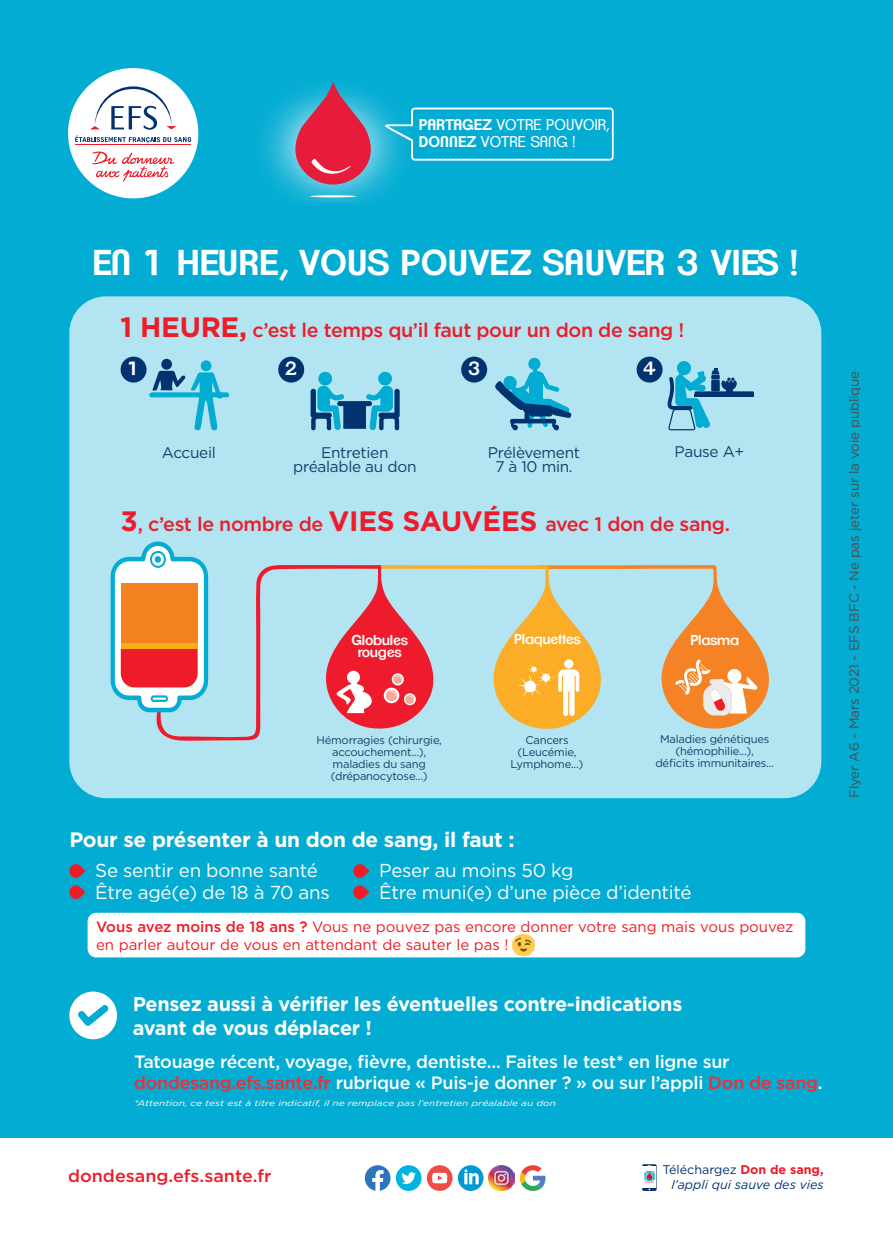
<style>
.page{position:relative;width:893px;height:1259px;background:#fff}
.page>*{position:absolute;margin:0;border:0;box-sizing:border-box;transform-origin:0 0}
.t1{font:600 35.1px "Clemente P Dak";color:#fff}
.t2{font:700 21px "Gotham";letter-spacing:-.015em;color:#fff}
.t3{font:700 19.8px "Gotham";letter-spacing:-.015em;color:#fff}
.t4{font:500 19.5px "Gotham";letter-spacing:-.02em;color:#ee1c28}
.t5{font:500 19.5px "Gotham";letter-spacing:-.02em;color:#ee1b2c}
.t6{font:18.6px "Gotham";letter-spacing:-.015em;color:#fff}
.t7{font:600 18.6px "Clemente P Dak";color:#fff}
.t8{font:500 17.7px "Gotham";letter-spacing:-.015em;color:#fff}
.t9{font:500 17.4px "Gotham";color:#ee1c28;scale:1.04 1}
.t10{font:15.3px/14.1px "Gotham";letter-spacing:-.02em;color:#183d6c;text-align:center}
.t11{font:15.3px "Clemente P Dag";color:#fff}
.t12{font:15px/18px "Gotham";color:#ee1c28}
.t13{font:600 14.1px "Clemente P Dak";letter-spacing:-.02em;color:#fff}
.t14{font:13.5px "Gotham";letter-spacing:-.01em;color:#4b4c4d}
.t15{font:italic 12.6px "Gotham";color:#013371}
.t16{font:12.6px "Gotham";color:#013371}
.t17{font:11.1px/12px "Gotham";letter-spacing:-.02em;color:#183d6c;text-align:center}
.t18{font:9.6px/11.4px "Gotham";color:#fff;text-align:center}
.t19{font:italic 8.1px "Gotham";color:#fff;scale:1.25 1}
.s1{font-family:"Clemente P Dak";font-weight:600}
.s2{font-weight:700;font-size:27.9px}
.s3{font-weight:500}
.s4{color:#ee2e38}
.s5{font-weight:700;color:#ee1c28}
</style>
<div class="page">
<div style="left:0;top:0;width:893px;height:1137px;background:#03acd3"></div>
<img style="left:262px;top:95px;width:168px;height:109px">
<hr style="left:310px;top:195px;width:46px;height:2px;background:#fff;border-radius:50%">
<svg style="left:295px;top:81px;width:76px;height:104px;background:#a25a79"></svg>
<svg style="left:385px;top:108px;width:229px;height:53px"></svg>
<div style="left:69px;top:296px;width:752px;height:502px;background:#b2e5f1;border-radius:36px"></div>
<div style="left:528px;top:358px;width:12px;height:12px;background:#03acd3;border-radius:50%"></div>
<svg style="left:495px;top:367px;width:76px;height:63px"></svg>
<div style="left:461px;top:357px;width:26px;height:25px;background:#013371;border-radius:50%"></div>
<svg style="left:149px;top:371px;width:80px;height:60px"></svg>
<div style="left:201px;top:360px;width:11px;height:11px;background:#03acd3;border-radius:50%"></div>
<div style="left:161px;top:359px;width:11px;height:11px;background:#013371;border-radius:50%"></div>
<div style="left:121px;top:357px;width:26px;height:25px;background:#013371;border-radius:50%"></div>
<svg style="left:311px;top:372px;width:89px;height:58px"></svg>
<div style="left:278px;top:357px;width:26px;height:25px;background:#013371;border-radius:50%"></div>
<div style="left:637px;top:357px;width:26px;height:25px;background:#013371;border-radius:50%"></div>
<div style="left:677px;top:361px;width:14px;height:14px;background:#03acd3;border-radius:50%"></div>
<svg style="left:668px;top:368px;width:86px;height:62px"></svg>
<svg style="left:156px;top:565px;width:180px;height:175px"></svg>
<svg style="left:336px;top:565px;width:433px;height:164px"></svg>
<svg style="left:111px;top:541px;width:97px;height:171px"></svg>
<div style="left:155px;top:556px;width:6px;height:7px;background:#03acd3;border-radius:50%"></div>
<div style="left:121px;top:642px;width:77px;height:7px;background:#faad19"></div>
<div style="left:121px;top:583px;width:77px;height:59px;background:#f58220"></div>
<svg style="left:642px;top:1164px;width:15px;height:27px"></svg>
<svg style="left:365px;top:1165px;width:25px;height:26px"></svg>
<svg style="left:396px;top:1165px;width:25px;height:26px"></svg>
<div style="left:427px;top:1165px;width:26px;height:26px;background:#ef4c43;border-radius:50%"></div>
<svg style="left:432px;top:1172px;width:15px;height:11px"></svg>
<img style="left:489px;top:1165px;width:25px;height:26px">
<svg style="left:520px;top:1165px;width:25px;height:26px"></svg>
<svg style="left:458px;top:1165px;width:25px;height:26px"></svg>
<svg style="left:68px;top:68px;width:130px;height:130px"></svg>
<svg style="left:69px;top:991px;width:48px;height:48px"></svg>
<svg style="left:69px;top:864px;width:16px;height:14px"></svg>
<svg style="left:69px;top:885px;width:16px;height:14px"></svg>
<svg style="left:353px;top:864px;width:16px;height:14px"></svg>
<svg style="left:353px;top:885px;width:16px;height:14px"></svg>
<div style="left:88px;top:912px;width:717px;height:45px;background:#fff;border-radius:9px"></div>
<img style="left:513px;top:934px;width:21px;height:21px">
<p class="t11" style="left:419px;top:116px;width:192px"><span class="s1">PARTAGEZ</span> VOTRE POUVOIR,</p>
<p class="t11" style="left:419px;top:132px;width:158px"><span class="s1">DONNEZ</span> VOTRE SANG !</p>
<p class="t1" style="left:93px;top:241px;width:707px">EN 1 HEURE, VOUS POUVEZ SAUVER 3 VIES !</p>
<p class="t4" style="left:121px;top:317px;width:565px"><span class="s2">1 HEURE,</span> c’est le temps qu’il faut pour un don de sang !</p>
<h3 class="t7" style="left:127px;top:357px;width:14px">1</h3>
<h3 class="t7" style="left:285px;top:357px;width:14px">2</h3>
<h3 class="t7" style="left:468px;top:357px;width:14px">3</h3>
<h3 class="t7" style="left:643px;top:357px;width:14px">4</h3>
<p class="t10" style="left:162px;top:445px;width:56px">Accueil</p>
<p class="t10" style="left:293px;top:445px;width:125px">Entretien préalable au don</p>
<p class="t10" style="left:488px;top:445px;width:94px">Prélèvement</p>
<p class="t10" style="left:495px;top:459px;width:79px">7 à 10 min.</p>
<p class="t10" style="left:675px;top:444px;width:71px">Pause A+</p>
<p class="t5" style="left:121px;top:511px;width:611px"><span class="s2">3</span>, c’est le nombre de <span class="s2">VIES SAUVÉES</span> avec 1 don de sang.</p>
<p class="t13" style="left:352px;top:631px;width:58px">Globules</p>
<p class="t13" style="left:514px;top:631px;width:68px">Plaquettes</p>
<p class="t13" style="left:690px;top:631px;width:50px">Plasma</p>
<p class="t13" style="left:358px;top:643px;width:45px">rouges</p>
<p class="t18" style="left:345px;top:634px;width:70px">Hémorragies, accouchement</p>
<p class="t17" style="left:316px;top:734px;width:127px">Hémorragies (chirurgie, accouchement...), maladies du sang (drépanocytose...)</p>
<p class="t17" style="left:525px;top:734px;width:45px">Cancers</p>
<p class="t17" style="left:511px;top:746px;width:74px">(Leucémie,<br>Lymphome...)</p>
<p class="t17" style="left:660px;top:733px;width:111px">Maladies génétiques (hémophilie...),</p>
<p class="t17" style="left:655px;top:757px;width:120px">déficits immunitaires...</p>
<p class="t2" style="left:69px;top:825px;width:447px">Pour se présenter à un don de sang, il faut :</p>
<p class="t6" style="left:95px;top:858px;width:224px">Se sentir en bonne santé</p>
<p class="t6" style="left:95px;top:880px;width:236px">Être agé(e) de 18 à 70 ans</p>
<p class="t6" style="left:379px;top:858px;width:196px">Peser au moins 50 kg</p>
<p class="t6" style="left:379px;top:880px;width:314px">Être muni(e) d’une pièce d’identité</p>
<p class="t12" style="left:96px;top:917px;width:699px"><span class="s3">Vous avez moins de 18 ans ?</span> Vous ne pouvez pas encore donner votre sang mais vous pouvez en parler autour de vous en attendant de sauter le pas !</p>
<p class="t3" style="left:133px;top:991px;width:551px">Pensez aussi à vérifier les éventuelles contre-indications</p>
<p class="t3" style="left:133px;top:1015px;width:241px">avant de vous déplacer !</p>
<p class="t8" style="left:134px;top:1049px;width:597px">Tatouage récent, voyage, fièvre, dentiste… Faites le test* en ligne sur</p>
<p class="t8" style="left:134px;top:1071px;width:690px"><span class="s4">dondesang.efs.sante.fr</span> rubrique « Puis-je donner ? » ou sur l’appli <span class="s4">Don de sang</span>.</p>
<p class="t19" style="left:134px;top:1097px;width:339px">*Attention, ce test est à titre indicatif, il ne remplace pas l’entretien préalable au don</p>
<p class="t9" style="left:68px;top:1164px;width:197px">dondesang.efs.sante.fr</p>
<p class="t16" style="left:662px;top:1161px;width:163px">Téléchargez <span class="s5">Don de sang,</span></p>
<p class="t15" style="left:671px;top:1176px;width:154px">l’appli qui sauve des vies</p>
<p class="t14" style="left:845px;top:798px;width:429px;rotate:-90deg">Flyer A6 - Mars 2021 - EFS BFC - Ne pas jeter sur la voie publique</p>
</div>
